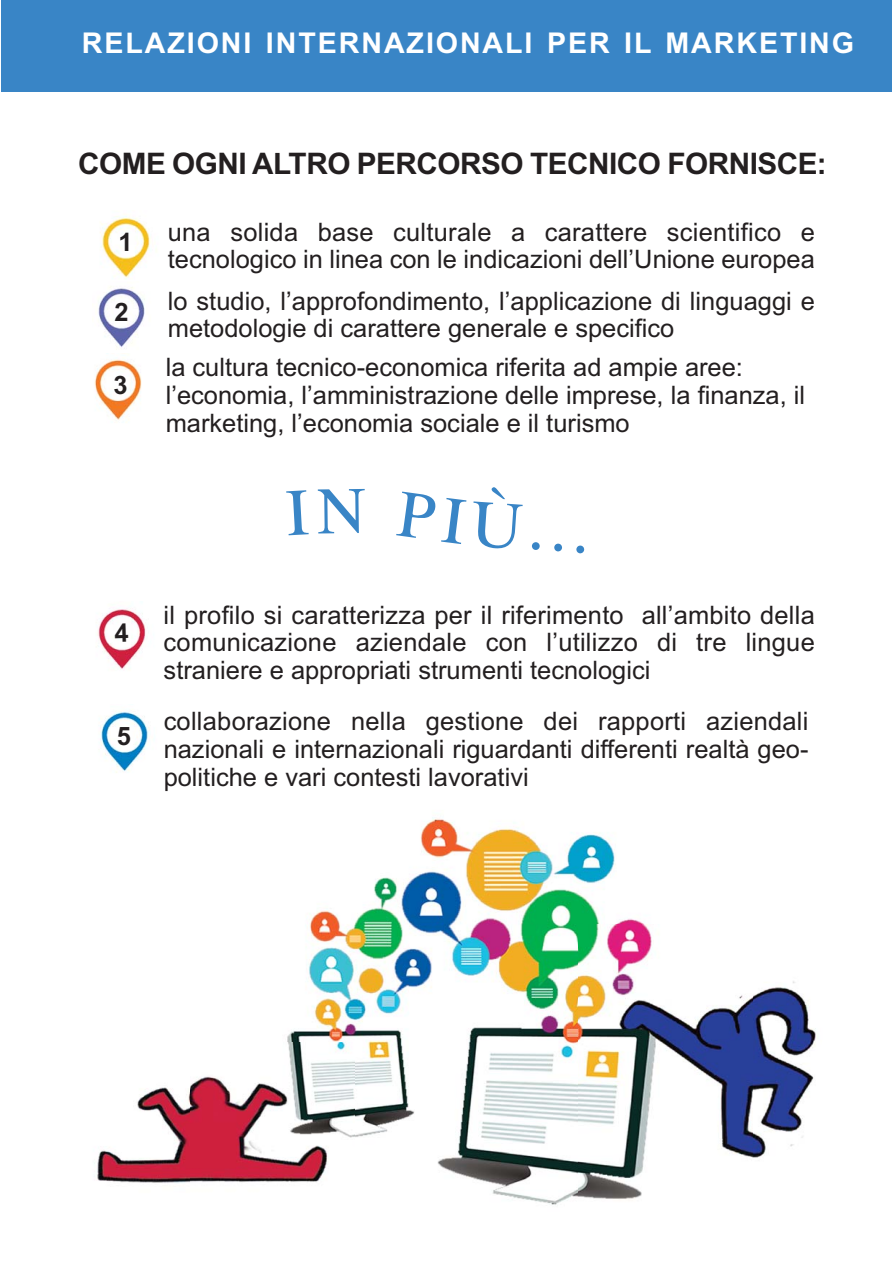
<style>
.page{position:relative;width:893px;height:1263px;background:#fff}
.page>*{position:absolute;margin:0;border:0;box-sizing:border-box;transform-origin:0 0}
.t1{font:700 29.7px "Arial";letter-spacing:-.015em;color:#231f20}
.t2{font:700 28.65px "Arial";letter-spacing:.065em;color:#fff}
.t3{font:25.5px/27.6px "Arial";color:#231f20}
.t4{font:700 25.5px "Arial";color:#231f20}
</style>
<div class="page">
<img style="left:753px;top:981px;width:65px;height:177px">
<div style="left:1px;top:0;width:890px;height:91px;background:#3985c6"></div>
<img style="left:100px;top:216px;width:57px;height:62px">
<img style="left:98px;top:286px;width:47px;height:61px">
<img style="left:94px;top:359px;width:48px;height:61px">
<img style="left:97px;top:609px;width:49px;height:60px">
<img style="left:100px;top:711px;width:50px;height:62px">
<img style="left:287px;top:817px;width:466px;height:388px">
<img style="left:94px;top:1043px;width:260px;height:162px">
<svg style="left:115px;top:623px;width:13px;height:19px"></svg>
<p class="t2" style="left:82px;top:26px;width:774px">RELAZIONI INTERNAZIONALI PER IL MARKETING</p>
<p class="t1" style="left:78px;top:147px;width:750px">COME OGNI ALTRO PERCORSO TECNICO FORNISCE:</p>
<p class="t4" style="left:119px;top:227px;width:16px">1</p>
<p class="t4" style="left:114px;top:297px;width:16px">2</p>
<p class="t4" style="left:113px;top:370px;width:16px">3</p>
<p class="t3" style="left:168px;top:220px;width:649px">una solida base culturale a carattere scientifico e tecnologico in linea con le indicazioni dell’Unione europea</p>
<p class="t3" style="left:168px;top:289px;width:648px">lo studio, l’approfondimento, l’applicazione di linguaggi e metodologie di carattere generale e specifico</p>
<p class="t3" style="left:166px;top:356px;width:641px">la cultura tecnico-economica riferita ad ampie aree: l’economia, l’amministrazione delle imprese, la finanza, il marketing, l’economia sociale e il turismo</p>
<p class="t4" style="left:117px;top:721px;width:16px">5</p>
<p class="t3" style="left:164px;top:603px;width:653px;text-align:justify">il profilo si caratterizza per il riferimento all’ambito della comunicazione aziendale con l’utilizzo di tre lingue straniere e appropriati strumenti tecnologici</p>
<p class="t3" style="left:164px;top:710px;width:646px;text-align:justify">collaborazione nella gestione dei rapporti aziendali nazionali e internazionali riguardanti differenti realtà geo&shy;politiche e vari contesti lavorativi</p>
</div>
